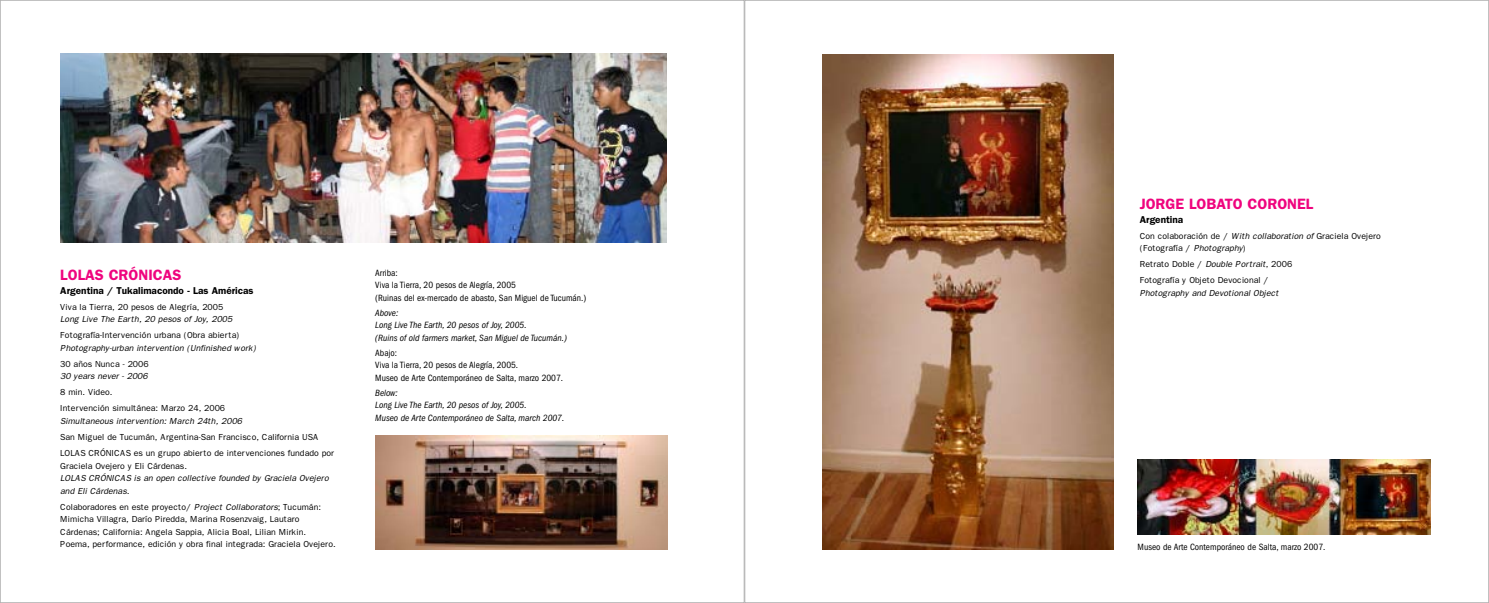
<style>
.page{position:relative;width:1489px;height:603px;background:#fff}
.page>*{position:absolute;margin:0;border:0;box-sizing:border-box;transform-origin:0 0}
.t1{font:600 15px "Franklin Gothic";color:#ef047e}
.t2{font:600 10px "Franklin Gothic";color:#000}
.t3{font:condensed 9.38px/12.5px "Franklin Gothic";color:#000}
.t4{font:italic condensed 9.38px/12.5px "Franklin Gothic";color:#000}
.t5{font:8.75px/12.5px "Franklin Gothic";color:#000}
.t6{font:italic 8.75px/12.5px "Franklin Gothic";color:#000}
.s1{font-style:italic}
</style>
<div class="page">
<img style="left:60px;top:53px;width:606px;height:189px">
<img style="left:822px;top:55px;width:291px;height:494px">
<img style="left:1137px;top:459px;width:293px;height:75px">
<img style="left:375px;top:435px;width:292px;height:114px">
<h1 class="t1" style="left:60px;top:266px;width:123px">LOLAS CRÓNICAS</h1>
<p class="t2" style="left:60px;top:284px;width:195px">Argentina / Tukalimacondo - Las Américas</p>
<p class="t5" style="left:60px;top:300px;width:165px">Viva la Tierra, 20 pesos de Alegría, 2005</p>
<p class="t6" style="left:60px;top:313px;width:174px">Long Live The Earth, 20 pesos of Joy, 2005</p>
<p class="t5" style="left:60px;top:329px;width:181px">Fotografía-Intervención urbana (Obra abierta)</p>
<p class="t6" style="left:60px;top:341px;width:198px">Photography-urban intervention (Unfinished work)</p>
<p class="t5" style="left:60px;top:357px;width:90px">30 años Nunca - 2006</p>
<p class="t6" style="left:60px;top:370px;width:89px">30 years never - 2006</p>
<p class="t5" style="left:60px;top:384px;width:166px;line-height:16px">8 min. Video.<br>Intervención simultánea: Marzo 24, 2006</p>
<p class="t6" style="left:60px;top:414px;width:183px">Simultaneous intervention: March 24th, 2006</p>
<p class="t5" style="left:60px;top:429px;width:275px;line-height:16px">San Miguel de Tucumán, Argentina-San Francisco, California USA<br>LOLAS CRÓNICAS es un grupo abierto de intervenciones fundado por</p>
<p class="t5" style="left:60px;top:459px;width:128px">Graciela Ovejero y Eli Cárdenas.</p>
<p class="t6" style="left:60px;top:471px;width:270px">LOLAS CRÓNICAS is an open collective founded by Graciela Ovejero and Eli Cárdenas.</p>
<p class="t5" style="left:60px;top:500px;width:277px">Colaboradores en este proyecto/ <span class="s1">Project Collaborators</span>; Tucumán:<br>Mimicha Villagra, Darío Piredda, Marina Rosenzvaig, Lautaro Cárdenas; California: Angela Sappia, Alicia Boal, Lilian Mirkin.<br>Poema, performance, edición y obra final integrada: Graciela Ovejero.</p>
<p class="t3" style="left:375px;top:267px;width:212px">Arriba:<br>Viva la Tierra, 20 pesos de Alegría, 2005<br>(Ruinas del ex-mercado de abasto, San Miguel de Tucumán.)</p>
<p class="t4" style="left:375px;top:307px;width:193px">Above:<br>Long Live The Earth, 20 pesos of Joy, 2005.<br>(Ruins of old farmers market, San Miguel de Tucumán.)</p>
<p class="t3" style="left:375px;top:347px;width:189px">Abajo:<br>Viva la Tierra, 20 pesos de Alegría, 2005.<br>Museo de Arte Contemporáneo de Salta, marzo 2007.</p>
<p class="t4" style="left:375px;top:387px;width:190px">Below:<br>Long Live The Earth, 20 pesos of Joy, 2005.<br>Museo de Arte Contemporáneo de Salta, march 2007.</p>
<h1 class="t1" style="left:1139px;top:195px;width:175px">JORGE LOBATO CORONEL</h1>
<p class="t2" style="left:1139px;top:213px;width:45px">Argentina</p>
<p class="t5" style="left:1139px;top:229px;width:243px">Con colaboración de / <span class="s1">With collaboration of</span> Graciela Ovejero (Fotografía / <span class="s1">Photography</span>)</p>
<p class="t5" style="left:1139px;top:256px;width:154px;line-height:16px">Retrato Doble / <span class="s1">Double Portrait</span>, 2006<br>Fotografía y Objeto Devocional /</p>
<p class="t6" style="left:1139px;top:286px;width:141px">Photography and Devotional Object</p>
<p class="t3" style="left:1137px;top:541px;width:189px">Museo de Arte Contemporáneo de Salta, marzo 2007.</p>
</div>
